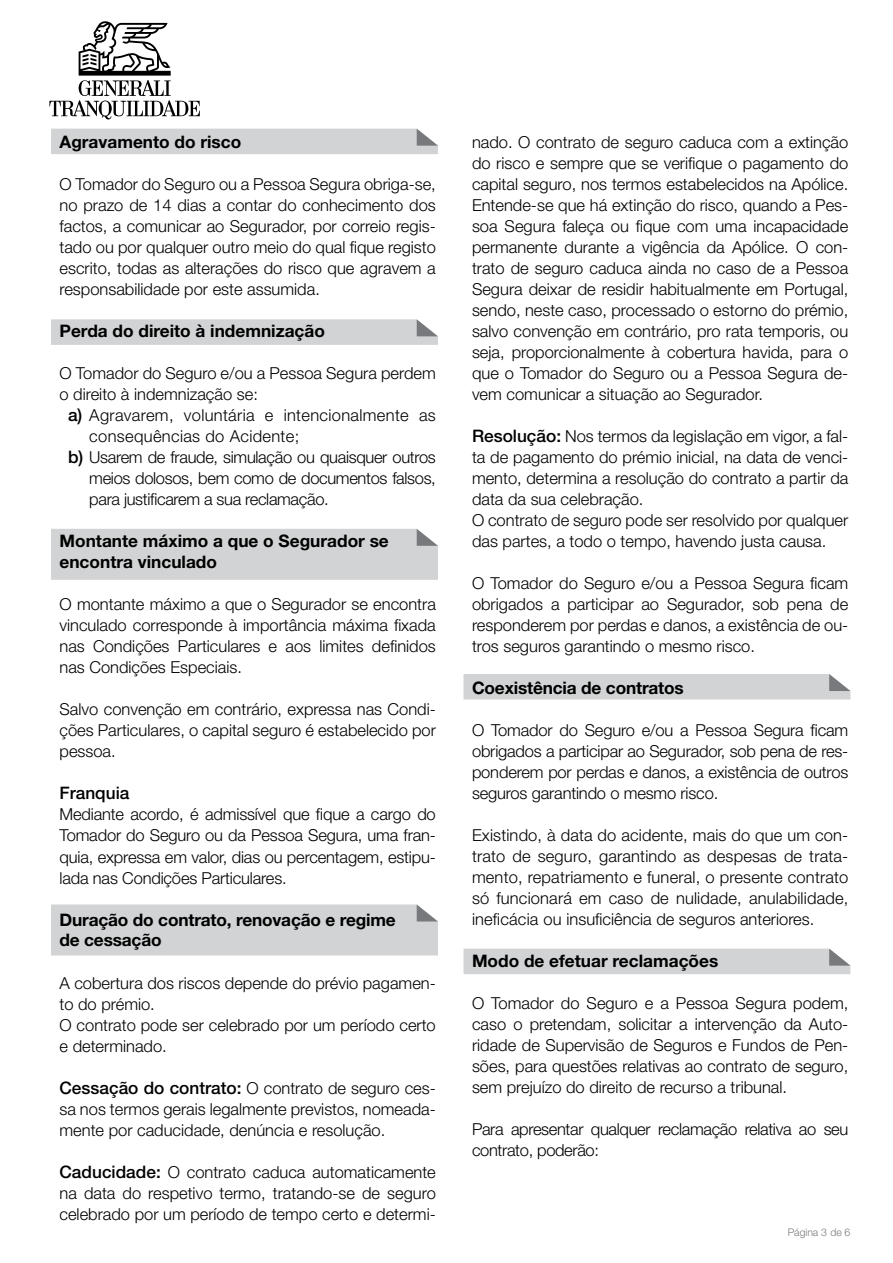
<style>
.page{position:relative;width:893px;height:1263px;background:#fff}
.page>*{position:absolute;margin:0;border:0;box-sizing:border-box;transform-origin:0 0}
.t1{font:700 17.25px/21px "Helvetica Neue LT Std";color:#000}
.t2{font:500 17.25px "Helvetica Neue LT Std";color:#000}
.t3{font:300 16.5px/21px "Helvetica Neue LT Std";color:#000;text-align:justify}
.t4{font:300 16.5px/21px "Helvetica Neue LT Std";letter-spacing:-.02em;color:#000}
.t5{font:300 16.5px "Helvetica Neue LT Std";letter-spacing:.02em;color:#000}
.t6{font:300 10.5px "Helvetica Neue LT Std";letter-spacing:-.005em;color:#77797c}
.s1{font-weight:500;font-size:17.25px}
</style>
<div class="page">
<svg style="left:49px;top:21px;width:151px;height:98px"></svg>
<div style="left:51px;top:529px;width:387px;height:51px;background:#d1d3d4"></div>
<div style="left:51px;top:904px;width:387px;height:51px;background:#d1d3d4"></div>
<div style="left:463px;top:674px;width:387px;height:25px;background:#d1d3d4"></div>
<div style="left:463px;top:949px;width:387px;height:25px;background:#d1d3d4"></div>
<div style="left:51px;top:129px;width:387px;height:25px;background:#d1d3d4"></div>
<svg style="left:51px;top:319px;width:387px;height:26px;background:#d1d2d3"></svg>
<p class="t1" style="left:60px;top:131px;width:183px">Agravamento do risco</p>
<p class="t3" style="left:60px;top:174px;width:378px">O Tomador do Seguro ou a Pessoa Segura obriga-se, no prazo de 14 dias a contar do conhecimento dos factos, a comunicar ao Segurador, por correio regis&shy;tado ou por qualquer outro meio do qual fique registo escrito, todas as alterações do risco que agravem a responsabilidade por este assumida.</p>
<p class="t1" style="left:60px;top:320px;width:267px">Perda do direito à indemnização</p>
<p class="t3" style="left:60px;top:363px;width:378px">O Tomador do Seguro e/ou a Pessoa Segura perdem</p>
<p class="t3" style="left:60px;top:384px;width:200px">o direito à indemnização se:</p>
<p class="t5" style="left:68px;top:405px;width:369px"><span class="s1">a)</span> Agravarem, voluntária e intencionalmente as</p>
<p class="t5" style="left:89px;top:426px;width:211px">consequências do Acidente;</p>
<p class="t4" style="left:68px;top:447px;width:369px"><span class="s1">b)</span> Usarem de fraude, simulação ou quaisquer outros</p>
<p class="t4" style="left:89px;top:468px;width:348px">meios dolosos, bem como de documentos falsos,</p>
<p class="t4" style="left:89px;top:489px;width:241px">para justificarem a sua reclamação.</p>
<p class="t1" style="left:60px;top:530px;width:331px">Montante máximo a que o Segurador se encontra vinculado</p>
<p class="t3" style="left:60px;top:594px;width:378px">O montante máximo a que o Segurador se encontra vinculado corresponde à importância máxima fixada nas Condições Particulares e aos limites definidos nas Condições Especiais.</p>
<p class="t3" style="left:60px;top:699px;width:378px">Salvo convenção em contrário, expressa nas Condi&shy;ções Particulares, o capital seguro é estabelecido por pessoa.</p>
<p class="t2" style="left:60px;top:783px;width:71px">Franquia</p>
<p class="t3" style="left:60px;top:804px;width:378px">Mediante acordo, é admissível que fique a cargo do Tomador do Seguro ou da Pessoa Segura, uma fran&shy;quia, expressa em valor, dias ou percentagem, estipu&shy;lada nas Condições Particulares.</p>
<p class="t1" style="left:60px;top:908px;width:338px">Duração do contrato, renovação e regime de cessação</p>
<p class="t3" style="left:60px;top:972px;width:378px;text-align:left">A cobertura dos riscos depende do prévio pagamen&shy;to do prémio.<br>O contrato pode ser celebrado por um período certo e determinado.</p>
<p class="t3" style="left:60px;top:1077px;width:378px"><span class="s1">Cessação do contrato:</span> O contrato de seguro ces&shy;sa nos termos gerais legalmente previstos, nomeada&shy;mente por caducidade, denúncia e resolução.</p>
<p class="t3" style="left:60px;top:1161px;width:378px"><span class="s1">Caducidade:</span> O contrato caduca automaticamente na data do respetivo termo, tratando-se de seguro celebrado por um período de tempo certo e determi-</p>
<p class="t3" style="left:472px;top:131px;width:378px">nado. O contrato de seguro caduca com a extinção do risco e sempre que se verifique o pagamento do capital seguro, nos termos estabelecidos na Apólice.<br>Entende-se que há extinção do risco, quando a Pes&shy;soa Segura faleça ou fique com uma incapacidade permanente durante a vigência da Apólice. O con&shy;trato de seguro caduca ainda no caso de a Pessoa Segura deixar de residir habitualmente em Portugal, sendo, neste caso, processado o estorno do prémio, salvo convenção em contrário, pro rata temporis, ou seja, proporcionalmente à cobertura havida, para o que o Tomador do Seguro ou a Pessoa Segura de&shy;vem comunicar a situação ao Segurador.</p>
<p class="t3" style="left:472px;top:425px;width:378px;text-align:left"><span class="s1">Resolução:</span> Nos termos da legislação em vigor, a fal&shy;ta de pagamento do prémio inicial, na data de venci&shy;mento, determina a resolução do contrato a partir da data da sua celebração.<br>O contrato de seguro pode ser resolvido por qualquer das partes, a todo o tempo, havendo justa causa.</p>
<p class="t3" style="left:472px;top:572px;width:378px">O Tomador do Seguro e/ou a Pessoa Segura ficam obrigados a participar ao Segurador, sob pena de responderem por perdas e danos, a existência de ou&shy;tros seguros garantindo o mesmo risco.</p>
<p class="t1" style="left:472px;top:677px;width:213px">Coexistência de contratos</p>
<p class="t3" style="left:472px;top:719px;width:378px">O Tomador do Seguro e/ou a Pessoa Segura ficam obrigados a participar ao Segurador, sob pena de res&shy;ponderem por perdas e danos, a existência de outros seguros garantindo o mesmo risco.</p>
<p class="t3" style="left:472px;top:824px;width:378px">Existindo, à data do acidente, mais do que um con&shy;trato de seguro, garantindo as despesas de trata&shy;mento, repatriamento e funeral, o presente contrato só funcionará em caso de nulidade, anulabilidade, ineficácia ou insuficiência de seguros anteriores.</p>
<p class="t1" style="left:472px;top:950px;width:248px">Modo de efetuar reclamações</p>
<p class="t3" style="left:472px;top:992px;width:378px">O Tomador do Seguro e a Pessoa Segura podem, caso o pretendam, solicitar a intervenção da Auto&shy;ridade de Supervisão de Seguros e Fundos de Pen&shy;sões, para questões relativas ao contrato de seguro, sem prejuízo do direito de recurso a tribunal.</p>
<p class="t4" style="left:472px;top:1118px;width:378px">Para apresentar qualquer reclamação relativa ao seu contrato, poderão:</p>
<p class="t6" style="left:788px;top:1226px;width:64px">Página 3 de 6</p>
</div>
